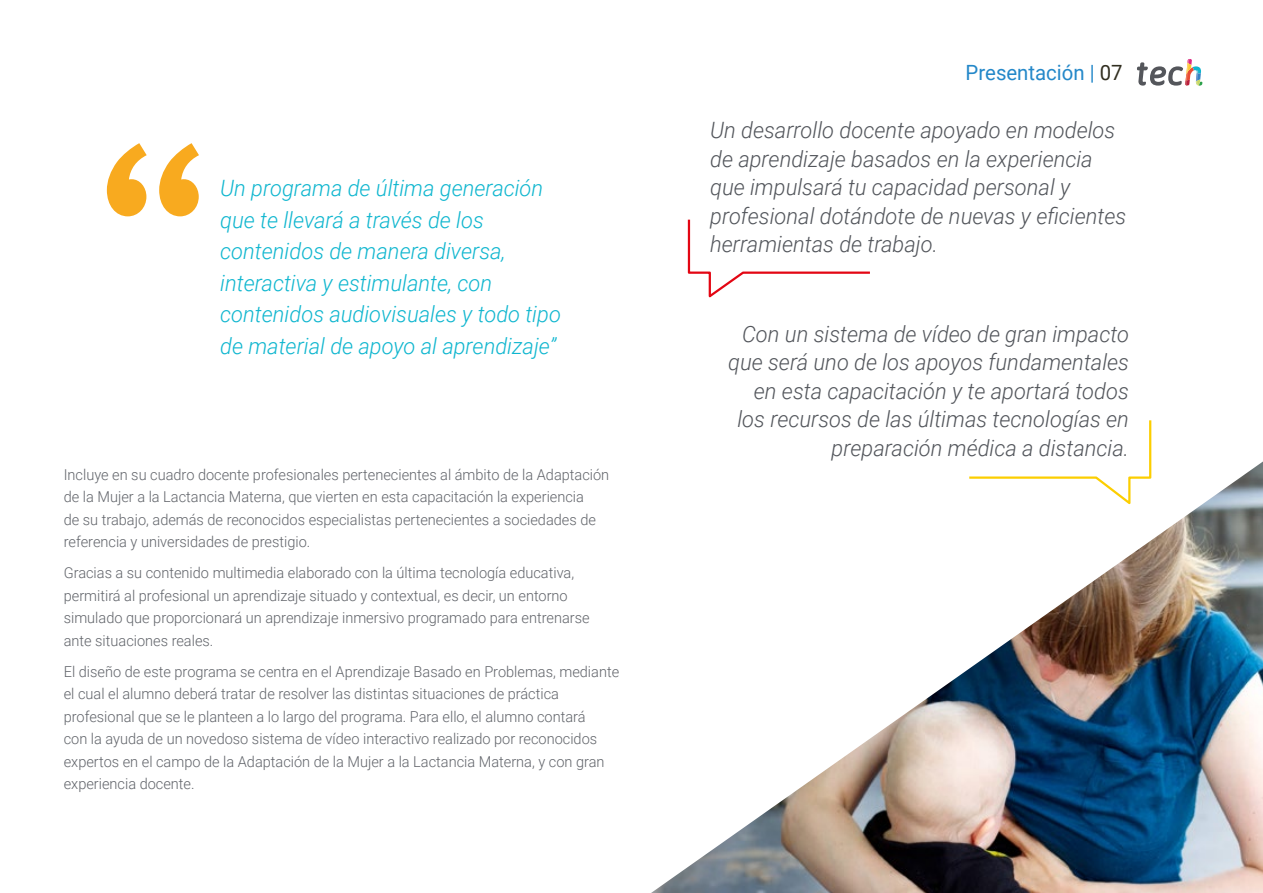
<style>
.page{position:relative;width:1263px;height:893px;background:#fff}
.page>*{position:absolute;margin:0;border:0;box-sizing:border-box;transform-origin:0 0}
.t1{font:italic 300 22.5px/28.5px "Roboto";color:#52555b;text-align:right}
.t2{font:italic 300 22.5px/31.5px "Roboto";color:#0fb6cf}
.t3{font:21px "Roboto";color:#2488c9}
.t4{font:300 15px/22.5px "Roboto";color:#61646a}
.s1{color:#312e20}
</style>
<div class="page">
<svg style="left:107px;top:143px;width:92px;height:73px"></svg>
<img style="left:651px;top:461px;width:612px;height:432px">
<svg style="left:1137px;top:59px;width:65px;height:27px"></svg>
<svg style="left:967px;top:420px;width:185px;height:88px"></svg>
<svg style="left:687px;top:219px;width:183px;height:79px"></svg>
<h1 class="t2" style="left:220px;top:172px;width:342px">Un programa de última generación que te llevará a través de los contenidos de manera diversa, interactiva y estimulante, con contenidos audiovisuales y todo tipo de material de apoyo al aprendizaje”</h1>
<p class="t4" style="left:64px;top:463px;width:547px">Incluye en su cuadro docente profesionales pertenecientes al ámbito de la Adaptación de la Mujer a la Lactancia Materna, que vierten en esta capacitación la experiencia<br>de su trabajo, además de reconocidos especialistas pertenecientes a sociedades de referencia y universidades de prestigio.</p>
<p class="t4" style="left:64px;top:561px;width:527px">Gracias a su contenido multimedia elaborado con la última tecnología educativa, permitirá al profesional un aprendizaje situado y contextual, es decir, un entorno simulado que proporcionará un aprendizaje inmersivo programado para entrenarse ante situaciones reales.</p>
<p class="t4" style="left:64px;top:660px;width:557px">El diseño de este programa se centra en el Aprendizaje Basado en Problemas, mediante el cual el alumno deberá tratar de resolver las distintas situaciones de práctica profesional que se le planteen a lo largo del programa. Para ello, el alumno contará<br>con la ayuda de un novedoso sistema de vídeo interactivo realizado por reconocidos expertos en el campo de la Adaptación de la Mujer a la Lactancia Materna, y con gran experiencia docente.</p>
<h2 class="t3" style="left:966px;top:57px;width:159px">Presentación | <span class="s1">07</span></h2>
<h1 class="t1" style="left:710px;top:115px;width:418px;text-align:left">Un desarrollo docente apoyado en modelos de aprendizaje basados en la experiencia que impulsará tu capacidad personal y profesional dotándote de nuevas y eficientes herramientas de trabajo.</h1>
<h1 class="t1" style="left:728px;top:319px;width:402px">Con un sistema de vídeo de gran impacto que será uno de los apoyos fundamentales en esta capacitación y te aportará todos los recursos de las últimas tecnologías en preparación médica a distancia.</h1>
</div>
